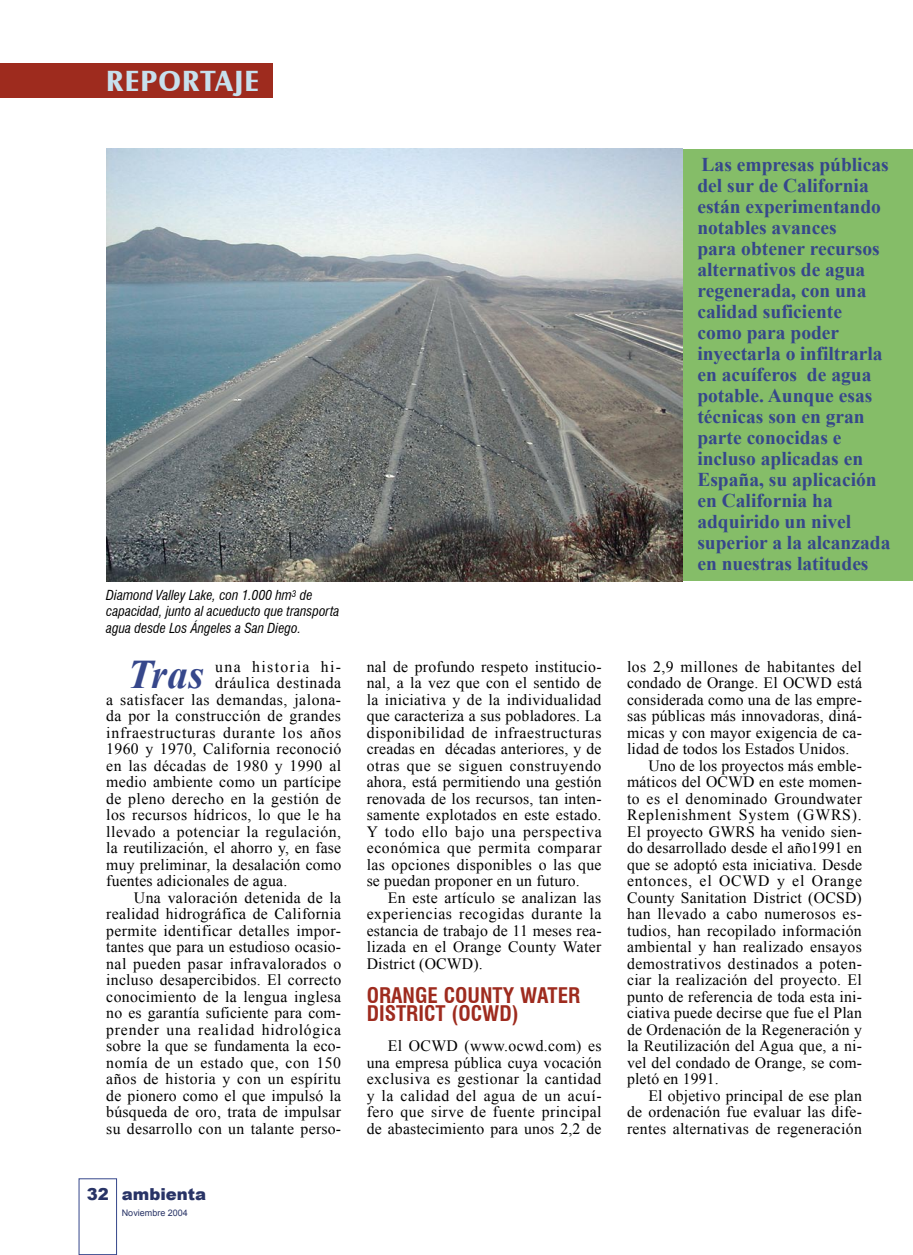
<style>
.page{position:relative;width:913px;height:1255px;background:#fff}
.page>*{position:absolute;margin:0;border:0;box-sizing:border-box;transform-origin:0 0}
.Texto_general-OK{font:italic 700 40.65px "Times New Roman";color:#36478b}
.t1{font:700 30px "Castle T";letter-spacing:.04em;color:#c7e0ed}
.Ladillo{font:700 condensed 21px/18px "Swiss 721 BT";color:#9e2b1e}
.Sumarios{font:700 19.5px/21px "Times New Roman";color:#36478b}
.t2{font:900 16.5px "Arial";color:#283366}
.Texto_general-OK-2{font:15.75px/16.5px "Times New Roman";letter-spacing:.02em;color:#000;text-align:justify}
.Texto_general-OK-3{font:15.75px "Times New Roman";letter-spacing:.05em;color:#000}
.Texto_general-OK-4{font:15.75px "Times New Roman";letter-spacing:.095em;color:#000}
.Pié_de_foto{font:italic condensed 13.5px/16.2px "Swiss 721 BT";color:#000}
.t3{font:9px "Arial";color:#283366}
</style>
<div class="page">
<div style="left:79px;top:1178px;width:38px;height:76px;border:1px solid #36478b"></div>
<div style="left:0;top:64px;width:272px;height:34px;background:#9e2b1e"></div>
<div style="left:683px;top:150px;width:230px;height:430px;background:#85bd68"></div>
<img style="left:106px;top:149px;width:576px;height:432px">
<p class="t1" style="left:106px;top:64px;width:154px">REPORTAJE</p>
<p class="Pié_de_foto" style="left:106px;top:587px;width:235px">Diamond Valley Lake, con 1.000 hm<sup>3</sup> de capacidad, junto al acueducto que transporta agua desde Los Ángeles a San Diego.</p>
<p class="Texto_general-OK" style="left:128px;top:646px;width:78px">Tras</p>
<p class="Texto_general-OK-4" style="left:215px;top:655px;width:128px">una historia hi-</p>
<p class="Texto_general-OK-2" style="left:215px;top:674px;width:128px">dráulica destinada</p>
<p class="Texto_general-OK-2" style="left:106px;top:691px;width:236px">a satisfacer las demandas, jalona-</p>
<p class="Texto_general-OK-2" style="left:106px;top:707px;width:236px">da por la construcción de grandes</p>
<p class="Texto_general-OK-3" style="left:106px;top:721px;width:236px">infraestructuras durante los años</p>
<p class="Texto_general-OK-2" style="left:106px;top:740px;width:236px">1960 y 1970, California reconoció</p>
<p class="Texto_general-OK-2" style="left:106px;top:757px;width:236px">en las décadas de 1980 y 1990 al</p>
<p class="Texto_general-OK-2" style="left:106px;top:773px;width:236px">medio ambiente como un partícipe</p>
<p class="Texto_general-OK-2" style="left:106px;top:790px;width:236px">de pleno derecho en la gestión de</p>
<p class="Texto_general-OK-2" style="left:106px;top:806px;width:236px">los recursos hídricos, lo que le ha</p>
<p class="Texto_general-OK-2" style="left:106px;top:823px;width:236px">llevado a potenciar la regulación,</p>
<p class="Texto_general-OK-2" style="left:106px;top:839px;width:236px">la reutilización, el ahorro y, en fase</p>
<p class="Texto_general-OK-2" style="left:106px;top:856px;width:236px">muy preliminar, la desalación como</p>
<p class="Texto_general-OK-2" style="left:106px;top:872px;width:182px">fuentes adicionales de agua.</p>
<p class="Texto_general-OK-2" style="left:106px;top:889px;width:236px;text-indent:28px">Una valoración detenida de la realidad hidrográfica de California permite identificar detalles impor&shy;tantes que para un estudioso ocasio&shy;nal pueden pasar infravalorados o incluso desapercibidos. El correcto conocimiento de la lengua inglesa no es garantía suficiente para com&shy;prender una realidad hidrológica sobre la que se fundamenta la eco&shy;nomía de un estado que, con 150 años de historia y con un espíritu de pionero como el que impulsó la búsqueda de oro, trata de impulsar su desarrollo con un talante perso-</p>
<p class="t2" style="left:87px;top:1181px;width:24px">32</p>
<p class="t2" style="left:122px;top:1181px;width:86px">ambienta</p>
<p class="t3" style="left:122px;top:1207px;width:68px">Noviembre 2004</p>
<p class="Sumarios" style="left:697px;top:153px;width:195px">Las empresas públicas del sur de California están experimentando notables avances<br>para obtener recursos alternativos de agua regenerada, con una calidad suficiente como para poder inyectarla o infiltrarla en acuíferos de agua potable. Aunque esas técnicas son en gran parte conocidas e incluso aplicadas en<br>España, su aplicación en California ha adquirido un nivel superior a la alcanzada en nuestras latitudes</p>
<p class="Texto_general-OK-2" style="left:367px;top:658px;width:236px">nal de profundo respeto institucio&shy;nal, a la vez que con el sentido de la iniciativa y de la individualidad que caracteriza a sus pobladores. La disponibilidad de infraestructuras creadas en décadas anteriores, y de otras que se siguen construyendo ahora, está permitiendo una gestión renovada de los recursos, tan inten&shy;samente explotados en este estado.<br>Y todo ello bajo una perspectiva económica que permita comparar las opciones disponibles o las que se puedan proponer en un futuro.</p>
<p class="Texto_general-OK-2" style="left:367px;top:889px;width:236px;text-indent:21px">En este artículo se analizan las experiencias recogidas durante la estancia de trabajo de 11 meses rea&shy;lizada en el Orange County Water District (OCWD).</p>
<p class="Ladillo" style="left:367px;top:986px;width:215px">ORANGE COUNTY WATER<br>DISTRICT (OCWD)</p>
<p class="Texto_general-OK-2" style="left:367px;top:1037px;width:236px;text-indent:21px">El OCWD (www.ocwd.com) es una empresa pública cuya vocación exclusiva es gestionar la cantidad y la calidad del agua de un acuí&shy;fero que sirve de fuente principal de abastecimiento para unos 2,2 de</p>
<p class="Texto_general-OK-2" style="left:627px;top:658px;width:236px">los 2,9 millones de habitantes del condado de Orange. El OCWD está considerada como una de las empre&shy;sas públicas más innovadoras, diná&shy;micas y con mayor exigencia de ca&shy;lidad de todos los Estados Unidos.</p>
<p class="Texto_general-OK-2" style="left:627px;top:757px;width:236px;text-indent:21px">Uno de los proyectos más emble&shy;máticos del OCWD en este momen&shy;to es el denominado Groundwater Replenishment System (GWRS).<br>El proyecto GWRS ha venido sien&shy;do desarrollado desde el año1991 en que se adoptó esta iniciativa. Desde entonces, el OCWD y el Orange County Sanitation District (OCSD) han llevado a cabo numerosos es&shy;tudios, han recopilado información ambiental y han realizado ensayos demostrativos destinados a poten&shy;ciar la realización del proyecto. El punto de referencia de toda esta ini&shy;ciativa puede decirse que fue el Plan de Ordenación de la Regeneración y la Reutilización del Agua que, a ni&shy;vel del condado de Orange, se com&shy;pletó en 1991.</p>
<p class="Texto_general-OK-2" style="left:627px;top:1087px;width:236px;text-indent:21px">El objetivo principal de ese plan de ordenación fue evaluar las dife&shy;rentes alternativas de regeneración</p>
</div>
